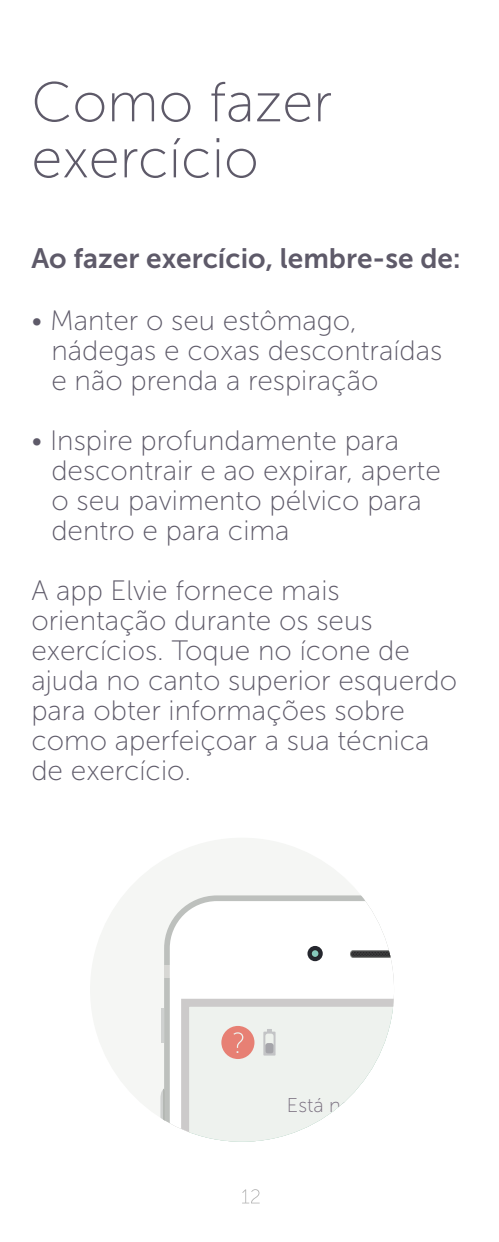
<style>
.page{position:relative;width:499px;height:1242px;background:#fff}
.page>*{position:absolute;margin:0;border:0;box-sizing:border-box;transform-origin:0 0}
.t1{font:56px/56px "Museo Sans 100";color:#5e5a69}
.t2{font:28px/30px "Museo Sans 100";color:#5e5a69}
.t3{font:28px "Museo Sans 700";color:#5e5a69}
</style>
<div class="page">
<svg style="left:242px;top:1189px;width:18px;height:14px"></svg>
<div style="left:90px;top:837px;width:304px;height:304px;background:#f5f6f4;border-radius:50%"></div>
<svg style="left:164px;top:895px;width:201px;height:228px;fill:#bdc0bd"></svg>
<svg style="left:160px;top:1088px;width:5px;height:35px"></svg>
<hr style="left:161px;top:1008px;width:3px;height:34px;background:#cfd1d0">
<div style="left:164px;top:965px;width:5px;height:13px;background:#d7d7d4"></div>
<div style="left:170px;top:901px;width:196px;height:225px;background:#fff"></div>
<div style="left:174px;top:906px;width:46px;height:235px;background:#fff"></div>
<svg style="left:307px;top:946px;width:16px;height:15px"></svg>
<div style="left:312px;top:950px;width:6px;height:7px;background:#86c8bb;border-radius:50%"></div>
<svg style="left:350px;top:903px;width:44px;height:95px"></svg>
<svg style="left:181px;top:998px;width:213px;height:143px"></svg>
<h1 class="t1" style="left:31px;top:75px;width:302px">Como fazer exercício</h1>
<p class="t3" style="left:31px;top:243px;width:431px">Ao fazer exercício, lembre-se de:</p>
<p class="t2" style="left:51px;top:306px;width:392px;text-indent:-20px">• Manter o seu estômago, nádegas e coxas descontraídas e não prenda a respiração</p>
<p class="t2" style="left:51px;top:426px;width:391px;text-indent:-20px">• Inspire profundamente para descontrair e ao expirar, aperte o seu pavimento pélvico para dentro e para cima</p>
<p class="t2" style="left:31px;top:576px;width:427px">A app Elvie fornece mais orientação durante os seus exercícios. Toque no ícone de ajuda no canto superior esquerdo para obter informações sobre como aperfeiçoar a sua técnica de exercício.</p>
</div>
